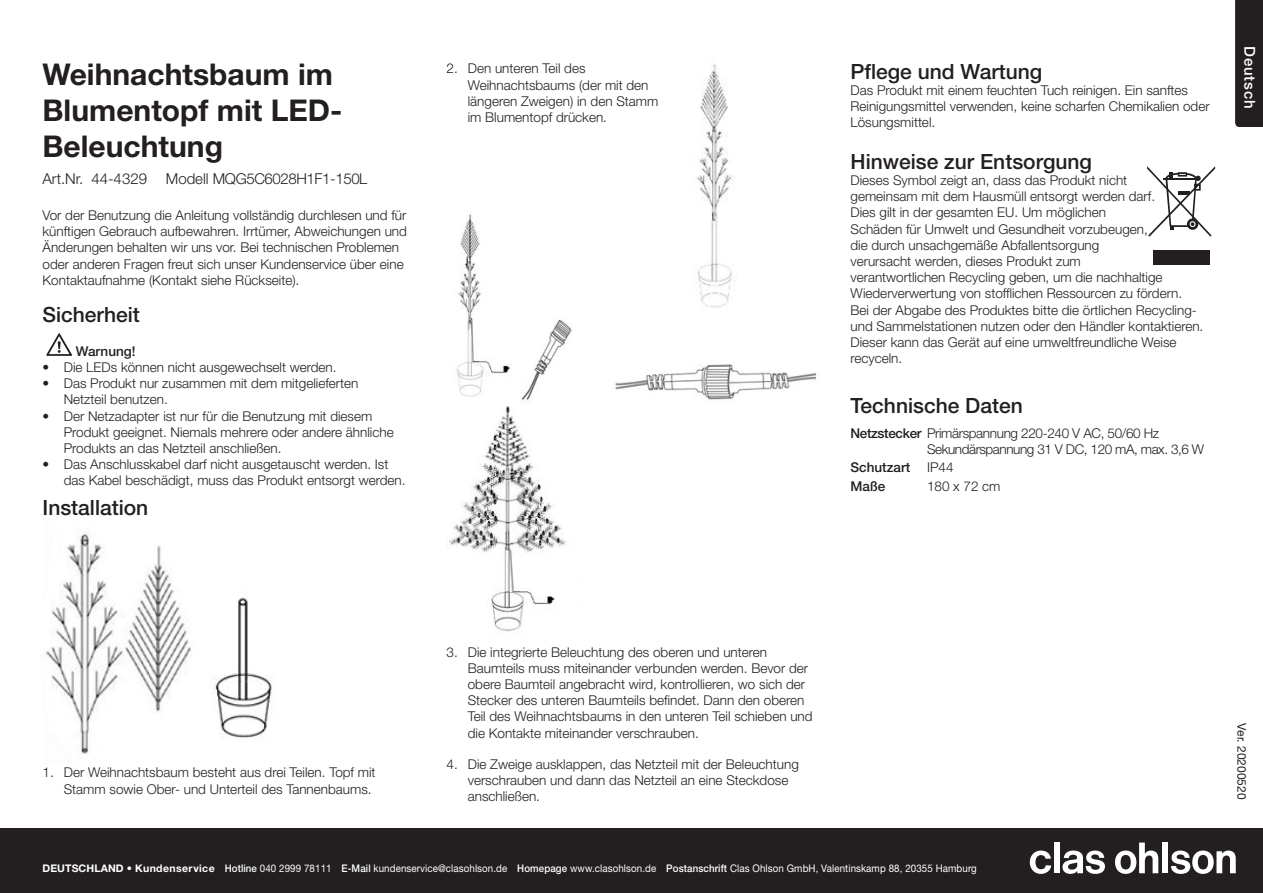
<style>
.page{position:relative;width:1263px;height:893px;background:#fff}
.page>*{position:absolute;margin:0;border:0;box-sizing:border-box;transform-origin:0 0}
.Bruks_-_Inledande_be{font:700 30px/36px "Helvetica Neue LT Std";color:#231f20}
.Bruks_-_Nytt_Avsnitt{font:500 21px "Helvetica Neue LT Std";color:#231f20}
.Bruks_-_Inledande_Ar{font:300 15px "Helvetica Neue LT Std";letter-spacing:-.025em;color:#231f20}
.Bruks_-_Inledande_Ar-2{font:300 15px "Helvetica Neue LT Std";color:#231f20}
.t1{font:500 15px "Helvetica Neue LT Std";letter-spacing:.05em;color:#fff}
.Bruks_-_Nytt_Avsnitt-2{font:300 13.5px/16.2px "Helvetica Neue LT Std";color:#231f20}
.Bruks_-_Brödtext{font:300 13.5px/16.2px "Helvetica Neue LT Std";color:#231f20}
.Bruks_-_Brödtext-2{font:300 13.5px "Helvetica Neue LT Std";letter-spacing:-.025em;color:#231f20}
.Bruks_-_Brödtext-3{font:300 13.5px "Helvetica Neue LT Std";letter-spacing:-.03em;color:#231f20}
.Bruks_-_Brödtext-4{font:500 13.5px "Helvetica Neue LT Std";color:#231f20}
.t2{font:12px "Helvetica Neue LT Std";color:#231f20}
.t3{font:10.5px "Helvetica Neue LT Std";letter-spacing:.01em;color:#fff;scale:.93 1}
.s1{font-weight:500}
.s2{font-weight:300}
.s3{font-weight:700}
</style>
<div class="page">
<div style="left:0;top:828px;width:1263px;height:65px;background:#231f20"></div>
<svg style="left:1030px;top:850px;width:21px;height:24px"></svg>
<div style="left:1054px;top:842px;width:5px;height:31px;background:#fff"></div>
<svg style="left:1062px;top:850px;width:43px;height:24px"></svg>
<svg style="left:1115px;top:842px;width:43px;height:32px"></svg>
<div style="left:1162px;top:842px;width:6px;height:31px;background:#fff"></div>
<svg style="left:1171px;top:850px;width:65px;height:24px"></svg>
<div style="left:1235px;top:0;width:28px;height:127px;background:#231f20"></div>
<img style="left:42px;top:533px;width:230px;height:221px">
<img style="left:446px;top:406px;width:121px;height:227px">
<img style="left:456px;top:214px;width:361px;height:188px">
<img style="left:663px;top:64px;width:96px;height:253px">
<svg style="left:46px;top:333px;width:26px;height:23px"></svg>
<svg style="left:1147px;top:166px;width:68px;height:71px"></svg>
<div style="left:1153px;top:251px;width:56px;height:14px;background:#231f20"></div>
<p class="Bruks_-_Inledande_be" style="left:43px;top:56px;width:301px">Weihnachtsbaum im<br>Blumentopf mit LED-<br>Beleuchtung</p>
<p class="Bruks_-_Inledande_Ar-2" style="left:43px;top:169px;width:106px">Art.Nr. 44-4329</p>
<p class="Bruks_-_Inledande_Ar" style="left:166px;top:169px;width:203px">Modell MQG5C6028H1F1-150L</p>
<p class="Bruks_-_Brödtext" style="left:43px;top:207px;width:366px">Vor der Benutzung die Anleitung vollständig durchlesen und für künftigen Gebrauch aufbewahren. Irrtümer, Abweichungen und Änderungen behalten wir uns vor. Bei technischen Problemen oder anderen Fragen freut sich unser Kundenservice über eine Kontaktaufnahme (Kontakt siehe Rückseite).</p>
<p class="Bruks_-_Nytt_Avsnitt" style="left:43px;top:302px;width:99px">Sicherheit</p>
<p class="Bruks_-_Brödtext-4" style="left:76px;top:343px;width:61px">Warnung!</p>
<p class="Bruks_-_Nytt_Avsnitt-2" style="left:43px;top:359px;width:296px">• Die LEDs können nicht ausgewechselt werden.</p>
<p class="Bruks_-_Nytt_Avsnitt-2" style="left:64px;top:375px;width:296px;text-indent:-21px">• Das Produkt nur zusammen mit dem mitgelieferten<br>Netzteil benutzen.</p>
<p class="Bruks_-_Nytt_Avsnitt-2" style="left:64px;top:407px;width:331px;text-indent:-21px">• Der Netzadapter ist nur für die Benutzung mit diesem<br>Produkt geeignet. Niemals mehrere oder andere ähnliche<br>Produkts an das Netzteil anschließen.</p>
<p class="Bruks_-_Nytt_Avsnitt-2" style="left:64px;top:456px;width:343px;text-indent:-21px">• Das Anschlusskabel darf nicht ausgetauscht werden. Ist das Kabel beschädigt, muss das Produkt entsorgt werden.</p>
<p class="Bruks_-_Nytt_Avsnitt" style="left:43px;top:495px;width:107px">Installation</p>
<p class="Bruks_-_Nytt_Avsnitt-2" style="left:468px;top:60px;width:192px;text-indent:-21px">2. Den unteren Teil des<br>Weihnachtsbaums (der mit den längeren Zweigen) in den Stamm im Blumentopf drücken.</p>
<p class="Bruks_-_Nytt_Avsnitt" style="left:850px;top:59px;width:193px">Pflege und Wartung</p>
<p class="Bruks_-_Nytt_Avsnitt-2" style="left:850px;top:82px;width:361px">Das Produkt mit einem feuchten Tuch reinigen. Ein sanftes<br>Reinigungsmittel verwenden, keine scharfen Chemikalien oder<br>Lösungsmittel.</p>
<p class="Bruks_-_Nytt_Avsnitt" style="left:850px;top:149px;width:243px">Hinweise zur Entsorgung</p>
<p class="Bruks_-_Nytt_Avsnitt-2" style="left:850px;top:172px;width:354px">Dieses Symbol zeigt an, dass das Produkt nicht<br>gemeinsam mit dem Hausmüll entsorgt werden darf.<br>Dies gilt in der gesamten EU. Um möglichen<br>Schäden für Umwelt und Gesundheit vorzubeugen,<br>die durch unsachgemäße Abfallentsorgung<br>verursacht werden, dieses Produkt zum<br>verantwortlichen Recycling geben, um die nachhaltige Wiederverwertung von stofflichen Ressourcen zu fördern.<br>Bei der Abgabe des Produktes bitte die örtlichen Recycling&shy;und Sammelstationen nutzen oder den Händler kontaktieren.<br>Dieser kann das Gerät auf eine umweltfreundliche Weise recyceln.</p>
<p class="Bruks_-_Nytt_Avsnitt" style="left:850px;top:393px;width:174px">Technische Daten</p>
<p class="Bruks_-_Brödtext-2" style="left:850px;top:425px;width:310px"><span class="s1">Netzstecker</span> Primärspannung 220-240 V AC, 50/60 Hz</p>
<p class="Bruks_-_Brödtext-3" style="left:927px;top:441px;width:279px">Sekundärspannung 31 V DC, 120 mA, max. 3,6 W</p>
<p class="Bruks_-_Brödtext-4" style="left:850px;top:459px;width:105px">Schutzart <span class="s2">IP44</span></p>
<p class="Bruks_-_Brödtext-4" style="left:850px;top:478px;width:36px">Maße</p>
<p class="Bruks_-_Brödtext" style="left:927px;top:477px;width:75px">180 x 72 cm</p>
<p class="t1" style="left:1258px;top:46px;width:64px;rotate:90deg">Deutsch</p>
<p class="Bruks_-_Nytt_Avsnitt-2" style="left:43px;top:764px;width:335px;text-align:right">1. Der Weihnachtsbaum besteht aus drei Teilen. Topf mit<br>Stamm sowie Ober- und Unterteil des Tannenbaums.</p>
<p class="Bruks_-_Nytt_Avsnitt-2" style="left:468px;top:643px;width:346px;text-indent:-21px">3. Die integrierte Beleuchtung des oberen und unteren Baumteils muss miteinander verbunden werden. Bevor der obere Baumteil angebracht wird, kontrollieren, wo sich der Stecker des unteren Baumteils befindet. Dann den oberen Teil des Weihnachtsbaums in den unteren Teil schieben und die Kontakte miteinander verschrauben.</p>
<p class="Bruks_-_Nytt_Avsnitt-2" style="left:468px;top:756px;width:333px;text-indent:-21px">4. Die Zweige ausklappen, das Netzteil mit der Beleuchtung verschrauben und dann das Netzteil an eine Steckdose anschließen.</p>
<p class="t3" style="left:43px;top:862px;width:1006px"><span class="s3">DEUTSCHLAND • Kundenservice</span> <span class="s1">Hotline</span> 040 2999 78111 <span class="s1">E-Mail</span> kundenservice@clasohlson.de <span class="s1">Homepage</span> www.clasohlson.de <span class="s1">Postanschrift</span> Clas Ohlson GmbH, Valentinskamp 88, 20355 Hamburg</p>
<p class="t2" style="left:1249px;top:723px;width:78px;rotate:90deg">Ver. 20200520</p>
</div>
